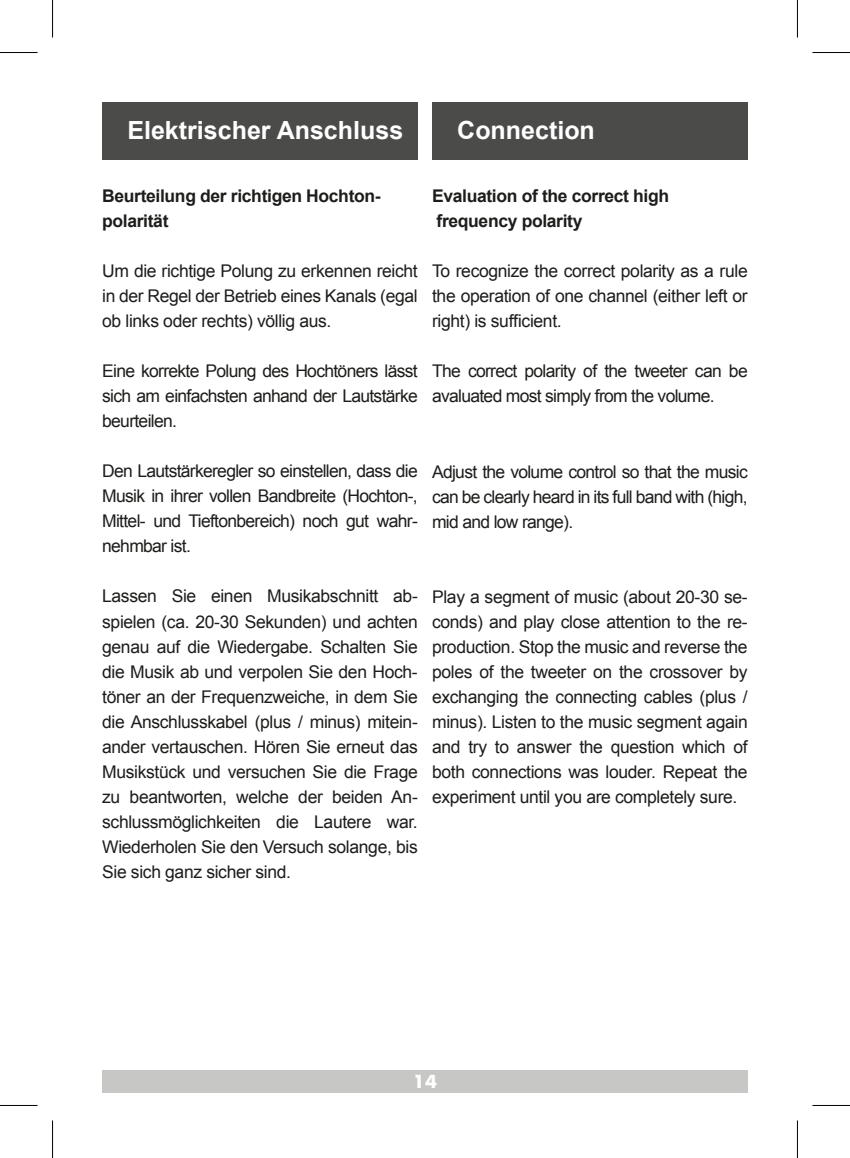
<style>
.page{position:relative;width:850px;height:1158px;background:#fff}
.page>*{position:absolute;margin:0;border:0;box-sizing:border-box;transform-origin:0 0}
.t1{font:700 25px "Arial";color:#fff}
.t2{font:17.5px/25px "Arial";letter-spacing:-.04em;color:#1d1d1b;text-align:justify}
.t3{font:700 17.5px/25px "Arial";letter-spacing:-.02em;color:#1d1d1b}
.t4{font:700 17.5px "Futura Std";color:#fff}
</style>
<div class="page">
<div style="left:432px;top:102px;width:315px;height:58px;background:#4b4b4a"></div>
<div style="left:102px;top:102px;width:315px;height:58px;background:#4b4b4a"></div>
<div style="left:102px;top:1069px;width:645px;height:23px;background:#c7c7c6"></div>
<hr style="left:0;top:52px;width:38px;height:1px;background:#000">
<hr style="left:812px;top:52px;width:37px;height:1px;background:#000">
<hr style="left:0;top:1104px;width:38px;height:1px;background:#000">
<hr style="left:812px;top:1104px;width:37px;height:1px;background:#000">
<hr style="left:52px;top:0;width:1px;height:38px;background:#000">
<hr style="left:52px;top:1120px;width:1px;height:37px;background:#000">
<hr style="left:796px;top:0;width:1px;height:38px;background:#000">
<hr style="left:796px;top:1120px;width:1px;height:37px;background:#000">
<h1 class="t1" style="left:127px;top:114px;width:277px">Elektrischer Anschluss</h1>
<h1 class="t1" style="left:457px;top:114px;width:139px">Connection</h1>
<p class="t3" style="left:102px;top:184px;width:280px">Beurteilung der richtigen Hochton&shy;polarität</p>
<p class="t2" style="left:102px;top:259px;width:317px">Um die richtige Polung zu erkennen reicht in der Regel der Betrieb eines Kanals (egal ob links oder rechts) völlig aus.</p>
<p class="t2" style="left:102px;top:359px;width:317px">Eine korrekte Polung des Hochtöners lässt sich am einfachsten anhand der Lautstärke beurteilen.</p>
<p class="t2" style="left:102px;top:459px;width:317px">Den Lautstärkeregler so einstellen, dass die Musik in ihrer vollen Bandbreite (Hochton-, Mittel- und Tieftonbereich) noch gut wahr&shy;nehmbar ist.</p>
<p class="t2" style="left:102px;top:584px;width:317px">Lassen Sie einen Musikabschnitt ab&shy;spielen (ca. 20-30 Sekunden) und achten genau auf die Wiedergabe. Schalten Sie die Musik ab und verpolen Sie den Hoch&shy;töner an der Frequenzweiche, in dem Sie die Anschlusskabel (plus / minus) mitein&shy;ander vertauschen. Hören Sie erneut das Musikstück und versuchen Sie die Frage zu beantworten, welche der beiden An&shy;schlussmöglichkeiten die Lautere war.<br>Wiederholen Sie den Versuch solange, bis Sie sich ganz sicher sind.</p>
<p class="t3" style="left:432px;top:184px;width:238px">Evaluation of the correct high frequency polarity</p>
<p class="t2" style="left:432px;top:259px;width:317px">To recognize the correct polarity as a rule the operation of one channel (either left or right) is sufficient.</p>
<p class="t2" style="left:432px;top:359px;width:317px">The correct polarity of the tweeter can be avaluated most simply from the volume.</p>
<p class="t2" style="left:432px;top:459px;width:317px">Adjust the volume control so that the music can be clearly heard in its full band with (high, mid and low range).</p>
<p class="t2" style="left:432px;top:584px;width:317px">Play a segment of music (about 20-30 se&shy;conds) and play close attention to the re&shy;production. Stop the music and reverse the poles of the tweeter on the crossover by exchanging the connecting cables (plus / minus). Listen to the music segment again and try to answer the question which of both connections was louder. Repeat the experiment until you are completely sure.</p>
<p class="t4" style="left:413px;top:1069px;width:26px">14</p>
</div>
